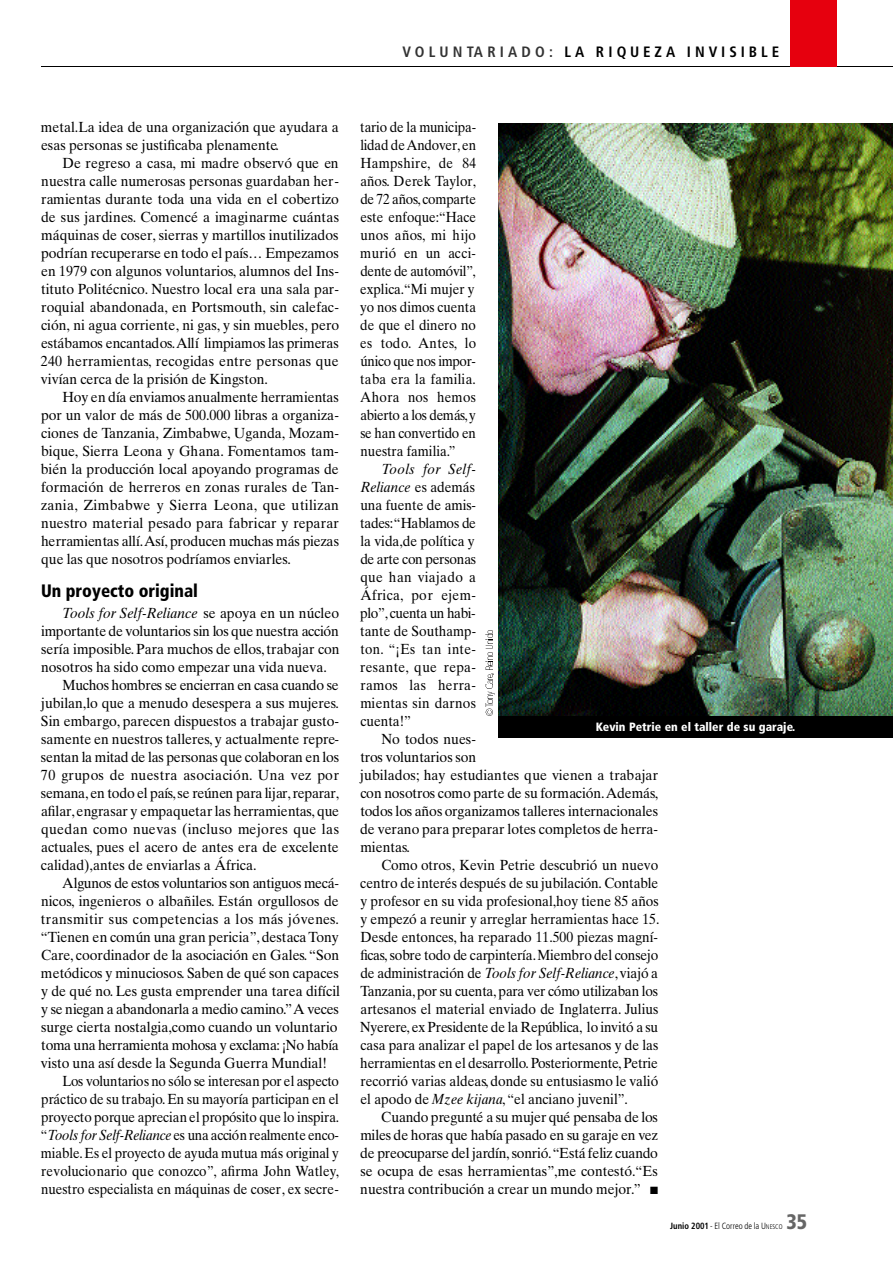
<style>
.page{position:relative;width:893px;height:1263px;background:#fff}
.page>*{position:absolute;margin:0;border:0;box-sizing:border-box;transform-origin:0 0}
.t1{font:900 condensed 21px "Frutiger";color:#666;scale:.95 1}
.t2{font:900 condensed 18px "Frutiger";color:#000;scale:.95 1}
.t3{font:700 condensed 15px "Frutiger";letter-spacing:.25em;color:#000}
.t4{font:14.7px/18px "Times Ten";color:#000;text-align:justify;scale:.95 1}
.t5{font:14.7px/18px "Times Ten";color:#000;text-align:justify;scale:.93 1}
.t6{font:14.7px/18px "Times Ten";color:#000;scale:.91 1}
.t7{font:14.7px "Times Ten";letter-spacing:-.025em;color:#000;scale:.95 1}
.t8{font:14.7px "Times Ten";letter-spacing:.025em;color:#000;scale:.95 1}
.t9{font:14.7px "Times Ten";letter-spacing:-.02em;color:#000;scale:.91 1}
.t10{font:italic 14.7px "Times Ten";color:#000;scale:.95 1}
.t11{font:900 condensed 12px "Frutiger";color:#fff}
.t12{font:300 condensed 9px "Frutiger";color:#000;scale:.95 1}
.s1{color:#333}
.s2{font-style:normal}
.s3{font-style:italic}
.s4{font-weight:700}
.s5{font-size:6.75px}
</style>
<div class="page">
<hr style="left:41px;top:66px;width:851px;height:1px;background:#000">
<img style="left:498px;top:123px;width:394px;height:594px">
<div style="left:498px;top:717px;width:394px;height:21px;background:#000"></div>
<div style="left:789px;top:0;width:47px;height:67px;background:#e6000e"></div>
<svg style="left:485px;top:630px;width:9px;height:86px"></svg>
<p class="t3" style="left:402px;top:46px;width:378px"><span class="s1">VO L U N TA R I A D O :</span> LA RIQUEZA INVISIBLE</p>
<p class="t4" style="left:41px;top:119px;width:315px">metal.La idea de una organización que ayudara a esas personas se justificaba plenamente.</p>
<p class="t4" style="left:41px;top:155px;width:315px;text-indent:21px">De regreso a casa, mi madre observó que en nuestra calle numerosas personas guardaban her&shy;ramientas durante toda una vida en el cobertizo de sus jardines. Comencé a imaginarme cuántas máquinas de coser, sierras y martillos inutilizados podrían recuperarse en todo el país… Empezamos en 1979 con algunos voluntarios, alumnos del Ins&shy;tituto Politécnico. Nuestro local era una sala par&shy;roquial abandonada, en Po r t s m o u t h , sin calefac&shy;ción, ni agua corriente, ni gas, y sin muebles, pero estábamos encantados.Allí limpiamos las primeras 240 herramientas, recogidas entre personas que vivían cerca de la prisión de Kingston.</p>
<p class="t4" style="left:41px;top:389px;width:315px;text-indent:22px">Hoy en día enviamos anualmente herramientas por un valor de más de 500.000 libras a organiza&shy;ciones de Tanzania, Zimbabwe, Uganda, Mozam&shy;b i q u e, Sierra Leona y Ghana. Fomentamos tam&shy;bién la producción local apoyando programas de formación de herreros en zonas rurales de Ta n&shy;z a n i a , Zimbabwe y Sierra Leona, que utilizan nuestro material pesado para fabricar y reparar herramientas allí.A s í , producen muchas más piezas que las que nosotros podríamos enviarles.</p>
<p class="t2" style="left:41px;top:583px;width:167px">Un proyecto original</p>
<p class="t10" style="left:62px;top:607px;width:293px">Tools for Self-Reliance <span class="s2">se apoya en un núcleo</span></p>
<p class="t7" style="left:41px;top:625px;width:315px">importante de voluntarios sin los que nuestra acción</p>
<p class="t4" style="left:41px;top:641px;width:316px">sería imposible.Para muchos de ellos,trabajar con</p>
<p class="t4" style="left:41px;top:659px;width:302px">nosotros ha sido como empezar una vida nueva.</p>
<p class="t7" style="left:62px;top:679px;width:292px">Muchos hombres se encierran en casa cuando se</p>
<p class="t4" style="left:41px;top:695px;width:315px">jubilan,lo que a menudo desespera a sus mujeres.</p>
<p class="t4" style="left:41px;top:713px;width:315px">Sin embargo, parecen dispuestos a trabajar gusto-</p>
<p class="t4" style="left:41px;top:731px;width:315px">samente en nuestros talleres, y actualmente repre-</p>
<p class="t4" style="left:41px;top:749px;width:315px">sentan la mitad de las personas que colaboran en los</p>
<p class="t8" style="left:41px;top:769px;width:315px">70 grupos de nuestra asociación. Una vez por</p>
<p class="t7" style="left:41px;top:787px;width:315px">s e m a n a , en todo el país,se reúnen para lijar,r e p a r a r,</p>
<p class="t4" style="left:41px;top:803px;width:315px">a fil a r,engrasar y empaquetar las herramientas, q u e</p>
<p class="t8" style="left:41px;top:823px;width:315px">quedan como nuevas (incluso mejores que las</p>
<p class="t4" style="left:41px;top:839px;width:315px">actuales, pues el acero de antes era de excelente</p>
<p class="t4" style="left:41px;top:857px;width:228px">calidad),antes de enviarlas a África.</p>
<p class="t7" style="left:62px;top:877px;width:293px">Algunos de estos voluntarios son antiguos mecá-</p>
<p class="t4" style="left:41px;top:893px;width:315px">nicos, ingenieros o albañiles. Están orgullosos de</p>
<p class="t8" style="left:41px;top:913px;width:315px">transmitir sus competencias a los más jóvenes.</p>
<p class="t4" style="left:41px;top:929px;width:315px">“ Tienen en común una gran pericia”, destaca To n y</p>
<p class="t4" style="left:41px;top:947px;width:315px">Care, coordinador de la asociación en Gales.“Son</p>
<p class="t4" style="left:41px;top:965px;width:315px">metódicos y minuciosos. Saben de qué son capaces</p>
<p class="t4" style="left:41px;top:983px;width:316px">y de qué no. Les gusta emprender una tarea difícil</p>
<p class="t7" style="left:41px;top:1003px;width:315px">y se niegan a abandonarla a medio camino.”A veces</p>
<p class="t4" style="left:41px;top:1019px;width:314px">surge cierta nostalgia,como cuando un voluntario</p>
<p class="t7" style="left:41px;top:1039px;width:315px">toma una herramienta mohosa y exclama:¡No había</p>
<p class="t4" style="left:41px;top:1055px;width:302px">visto una así desde la Segunda Guerra Mundial!</p>
<p class="t9" style="left:62px;top:1075px;width:305px">Los voluntarios no sólo se interesan por el aspecto</p>
<p class="t6" style="left:41px;top:1091px;width:329px">práctico de su trabajo. En su mayoría participan en el</p>
<p class="t6" style="left:41px;top:1109px;width:329px">proyecto porque aprecian el propósito que lo inspira.</p>
<p class="t6" style="left:41px;top:1127px;width:329px">“<span class="s3">Tools for Self-Reliance</span> es una acción realmente enco-</p>
<p class="t6" style="left:41px;top:1145px;width:329px">m i a b l e. Es el proyecto de ayuda mutua más original y</p>
<p class="t6" style="left:41px;top:1163px;width:329px">revolucionario que conozco”, a firma John Wa t l e y,</p>
<p class="t6" style="left:41px;top:1181px;width:329px">nuestro especialista en máquinas de coser, ex secre-</p>
<p class="t6" style="left:360px;top:119px;width:129px">tario de la municipa&shy;lidad de A n d o v e r, e n<br>H a m p s h i r e, de 84 a ñ o s. Derek Ta y l o r, de 72 años, c o m p a r t e este enfoque:“Hace unos años, mi hijo murió en un acci&shy;dente de automóvil”, explica.“Mi mujer y yo nos dimos cuenta de que el dinero no es todo. A n t e s, l o único que nos impor&shy;taba era la familia.<br>Ahora nos hemos abierto a los demás,y se han convertido en nuestra familia.”</p>
<p class="t5" style="left:360px;top:461px;width:126px;text-indent:21px"><span class="s3">Tools for Self-Reliance</span> es además una fuente de amis&shy;t a d e s :“Hablamos de la vida,de política y de arte con personas que han viajado a Á f r i c a , por ejem&shy;p l o ” , cuenta un habi&shy;tante de Southamp&shy;t o n . “¡Es tan int e - r e s a n t e, que repa&shy;ramos las herra&shy;mientas sin darnos cuenta!”</p>
<p class="t4" style="left:360px;top:731px;width:315px;text-align:left;text-indent:21px">No todos nues-<br>tros voluntarios son<br>j u b i l a d o s ; hay estudiantes que vienen a trabajar con nosotros como parte de su formación.A d e m á s, todos los años organizamos talleres internacionales de verano para preparar lotes completos de herra&shy;mientas.</p>
<p class="t5" style="left:360px;top:857px;width:323px;text-indent:21px">Como otros, Kevin Petrie descubrió un nuevo centro de interés después de su jubilación. C o n t a b l e y profesor en su vida profesional,hoy tiene 85 años y empezó a reunir y arreglar herramientas hace 15.<br>Desde entonces, ha reparado 11.500 piezas magní&shy;fic a s, sobre todo de carpintería.Miembro del consejo de administración de <span class="s3">Tools for Self-Reliance</span>, viajó a Ta n z a n i a ,por su cuenta, para ver cómo utilizaban los artesanos el material enviado de Inglaterra. Julius N y e r e r e, ex Presidente de la República, lo invitó a su casa para analizar el papel de los artesanos y de las herramientas en el desarrollo. Po s t e r i o r m e n t e,P e t r i e recorrió varias aldeas, donde su entusiasmo le valió el apodo de <span class="s3">Mzee kijana</span>, “el anciano juvenil”.</p>
<p class="t4" style="left:360px;top:1109px;width:315px;text-indent:21px">Cuando pregunté a su mujer qué pensaba de los miles de horas que había pasado en su garaje en vez de preocuparse del jardín, s o n r i ó .“Está feliz cuando se ocupa de esas herramientas”,me contestó.“Es nuestra contribución a crear un mundo mejor.” ■</p>
<p class="t11" style="left:596px;top:722px;width:201px">Kevin Petrie en el taller de su garaje.</p>
<p class="t12" style="left:670px;top:1222px;width:120px"><span class="s4">Junio 2001</span> - El Correo de la U<span class="s5">NESCO</span></p>
<h1 class="t1" style="left:786px;top:1214px;width:23px">35</h1>
</div>
